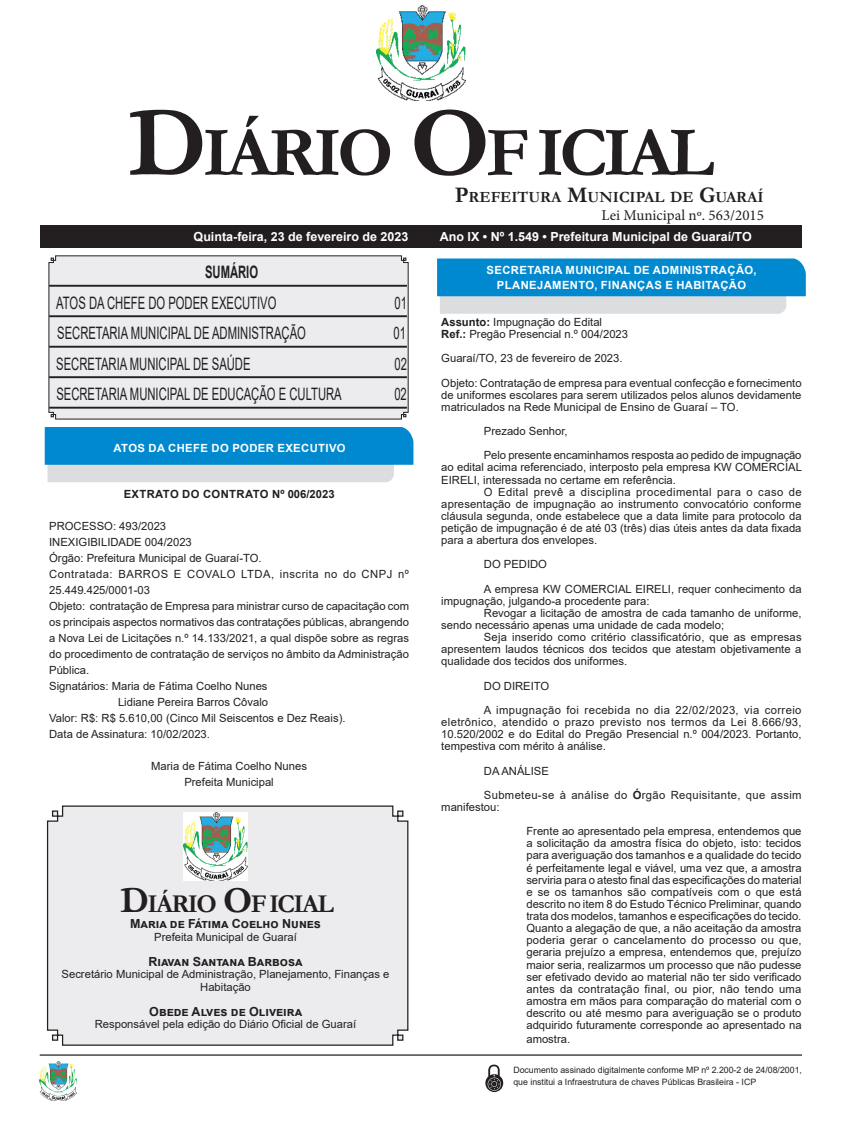
<style>
.page{position:relative;width:851px;height:1134px;background:#fff}
.page>*{position:absolute;margin:0;border:0;box-sizing:border-box;transform-origin:0 0}
.CORPO_DE_TEXTO{font:700 70.88px "Garamond";letter-spacing:-.06em;color:#231f20}
.CORPO_DE_TEXTO-2{font:700 25.88px "Garamond";letter-spacing:-.06em;color:#231f20}
.Nome_Secretário{font:17.12px "Arial";color:#231f20;scale:.66 1}
.Nome_Secretário-2{font:700 17.12px "Arial";color:#231f20;scale:.66 1}
.CORPO_DE_TEXTO-3{font:700 15.62px "Garamond";color:#231f20}
.t1{font:15px "Minion Pro";color:#231f20}
.t2{font:700 12.5px "Arial";color:#fff}
.Assinatura{font:700 12.5px "Arial";color:#231f20}
.CORPO_DE_TEXTO-4{font:11.25px/12.1px "Arial";color:#231f20;text-align:justify}
.EMENTA{font:11.25px/12.1px "Arial";color:#231f20;text-align:justify}
.SEM_PARAGRAFO{font:11.25px/16px "Arial";color:#231f20;text-align:justify}
.Assinatura-2{font:11.25px/12.5px "Arial";color:#231f20;text-align:center}
.Chancela2{font:700 11.25px/15px "Arial";letter-spacing:.035em;color:#fff;text-align:center}
.SEM_PARAGRAFO-2{font:11.25px/16px "Arial";letter-spacing:.04em;color:#231f20}
.CORPO_DE_TEXTO-5{font:11.25px/12.1px "Arial";letter-spacing:.03em;color:#231f20}
.TITULOS{font:700 11.25px "Arial";letter-spacing:.025em;color:#231f20}
.CORPO_DE_TEXTO-6{font:8.75px/12.5px "Arial";color:#231f20}
.s1{font-size:101.25px}
.s2{font-size:22.38px}
.s3{font-size:36.88px}
.s4{font-weight:700}
</style>
<div class="page">
<div style="left:40px;top:225px;width:761px;height:22px;background:#231f20"></div>
<svg style="left:45px;top:427px;width:368px;height:55px;background:#46a4d4"></svg>
<svg style="left:437px;top:258px;width:368px;height:56px;background:#49a5d5"></svg>
<hr style="left:40px;top:1054px;width:761px;height:2px;background:#231f20">
<img style="left:376px;top:5px;width:89px;height:95px">
<img style="left:40px;top:1061px;width:37px;height:39px">
<svg style="left:485px;top:1065px;width:18px;height:27px"></svg>
<div style="left:46px;top:805px;width:363px;height:241px;background:#ececee"></div>
<img style="left:183px;top:812px;width:64px;height:68px">
<svg style="left:48px;top:255px;width:360px;height:165px;background:#ddddde"></svg>
<p class="CORPO_DE_TEXTO" style="left:128px;top:105px;width:587px"><span class="s1">D</span>IÁRIO <span class="s1">O</span>F ICIAL</p>
<p class="CORPO_DE_TEXTO-3" style="left:455px;top:186px;width:310px"><span class="s2">P</span>REFEITURA <span class="s2">M</span>UNICIPAL DE <span class="s2">G</span>UARAÍ</p>
<p class="t1" style="left:601px;top:205px;width:164px">Lei Municipal nº. 563/2015</p>
<p class="t2" style="left:193px;top:228px;width:216px">Quinta-feira, 23 de fevereiro de 2023</p>
<p class="t2" style="left:439px;top:228px;width:313px">Ano IX • Nº 1.549 • Prefeitura Municipal de Guaraí/TO</p>
<p class="Nome_Secretário-2" style="left:205px;top:260px;width:82px">SUMÁRIO</p>
<p class="Nome_Secretário" style="left:56px;top:291px;width:335px">ATOS DA CHEFE DO PODER EXECUTIVO</p>
<p class="Nome_Secretário" style="left:394px;top:291px;width:20px">01</p>
<p class="Nome_Secretário" style="left:57px;top:321px;width:378px">SECRETARIA MUNICIPAL DE ADMINISTRAÇÃO</p>
<p class="Nome_Secretário" style="left:393px;top:321px;width:20px">01</p>
<p class="Nome_Secretário" style="left:56px;top:352px;width:296px">SECRETARIA MUNICIPAL DE SAÚDE</p>
<p class="Nome_Secretário" style="left:394px;top:352px;width:20px">02</p>
<p class="Nome_Secretário" style="left:56px;top:382px;width:434px">SECRETARIA MUNICIPAL DE EDUCAÇÃO E CULTURA</p>
<p class="Nome_Secretário" style="left:394px;top:382px;width:20px">02</p>
<p class="Chancela2" style="left:113px;top:440px;width:233px">ATOS DA CHEFE DO PODER EXECUTIVO</p>
<p class="TITULOS" style="left:124px;top:486px;width:212px">EXTRATO DO CONTRATO Nº 006/2023</p>
<p class="SEM_PARAGRAFO" style="left:49px;top:518px;width:118px">PROCESSO: 493/2023</p>
<p class="SEM_PARAGRAFO" style="left:49px;top:534px;width:144px">INEXIGIBILIDADE 004/2023</p>
<p class="SEM_PARAGRAFO" style="left:49px;top:550px;width:214px">Órgão: Prefeitura Municipal de Guaraí-TO.</p>
<p class="SEM_PARAGRAFO-2" style="left:49px;top:566px;width:361px">Contratada: BARROS E COVALO LTDA, inscrita no do CNPJ nº<br>25.449.425/0001-03</p>
<p class="SEM_PARAGRAFO" style="left:49px;top:598px;width:361px">Objeto: contratação de Empresa para ministrar curso de capacitação com os principais aspectos normativos das contratações públicas, abrangendo a Nova Lei de Licitações n.º 14.133/2021, a qual dispõe sobre as regras do procedimento de contratação de serviços no âmbito da Administração Pública.</p>
<p class="SEM_PARAGRAFO" style="left:49px;top:678px;width:220px">Signatários: Maria de Fátima Coelho Nunes</p>
<p class="SEM_PARAGRAFO" style="left:118px;top:694px;width:152px">Lidiane Pereira Barros Côvalo</p>
<p class="SEM_PARAGRAFO" style="left:49px;top:710px;width:298px">Valor: R$: R$ 5.610,00 (Cinco Mil Seiscentos e Dez Reais).</p>
<p class="SEM_PARAGRAFO" style="left:49px;top:726px;width:162px">Data de Assinatura: 10/02/2023.</p>
<p class="Assinatura-2" style="left:151px;top:760px;width:157px">Maria de Fátima Coelho Nunes</p>
<p class="Assinatura-2" style="left:184px;top:776px;width:91px">Prefeita Municipal</p>
<p class="CORPO_DE_TEXTO-2" style="left:120px;top:886px;width:215px"><span class="s3">D</span>IÁRIO <span class="s3">O</span>F ICIAL</p>
<p class="Assinatura" style="left:130px;top:915px;width:192px">Maria de Fátima Coelho Nunes</p>
<p class="Assinatura-2" style="left:154px;top:930px;width:144px">Prefeita Municipal de Guaraí</p>
<p class="Assinatura" style="left:148px;top:952px;width:156px">Riavan Santana Barbosa</p>
<p class="Assinatura-2" style="left:62px;top:968px;width:329px">Secretário Municipal de Administração, Planejamento, Finanças e<br>Habitação</p>
<p class="Assinatura" style="left:149px;top:1002px;width:154px">Obede Alves de Oliveira</p>
<p class="Assinatura-2" style="left:95px;top:1018px;width:263px">Responsável pela edição do Diário Oficial de Guaraí</p>
<p class="Chancela2" style="left:486px;top:263px;width:271px">SECRETARIA MUNICIPAL DE ADMINISTRAÇÃO,<br>PLANEJAMENTO, FINANÇAS E HABITAÇÃO</p>
<p class="SEM_PARAGRAFO" style="left:441px;top:314px;width:162px"><span class="s4">Assunto:</span> Impugnação do Edital</p>
<p class="SEM_PARAGRAFO" style="left:441px;top:326px;width:188px"><span class="s4">Ref.:</span> Pregão Presencial n.º 004/2023</p>
<p class="SEM_PARAGRAFO" style="left:441px;top:350px;width:183px">Guaraí/TO, 23 de fevereiro de 2023.</p>
<p class="SEM_PARAGRAFO" style="left:441px;top:376px;width:362px;line-height:12.1px">Objeto: Contratação de empresa para eventual confecção e fornecimento de uniformes escolares para serem utilizados pelos alunos devidamente matriculados na Rede Municipal de Ensino de Guaraí – TO.</p>
<p class="CORPO_DE_TEXTO-4" style="left:484px;top:425px;width:85px">Prezado Senhor,</p>
<p class="CORPO_DE_TEXTO-4" style="left:441px;top:449px;width:362px;text-indent:43px">Pelo presente encaminhamos resposta ao pedido de impugnação ao edital acima referenciado, interposto pela empresa KW COMERCIAL EIRELI, interessada no certame em referência.</p>
<p class="CORPO_DE_TEXTO-4" style="left:441px;top:486px;width:362px;text-indent:43px">O Edital prevê a disciplina procedimental para o caso de apresentação de impugnação ao instrumento convocatório conforme cláusula segunda, onde estabelece que a data limite para protocolo da petição de impugnação é de até 03 (três) dias úteis antes da data fixada para a abertura dos envelopes.</p>
<p class="CORPO_DE_TEXTO-4" style="left:484px;top:558px;width:65px">DO PEDIDO</p>
<p class="CORPO_DE_TEXTO-4" style="left:441px;top:583px;width:362px;text-indent:43px">A empresa KW COMERCIAL EIRELI, requer conhecimento da impugnação, julgando-a procedente para:</p>
<p class="CORPO_DE_TEXTO-4" style="left:441px;top:607px;width:361px;text-indent:43px">Revogar a licitação de amostra de cada tamanho de uniforme, sendo necessário apenas uma unidade de cada modelo;</p>
<p class="CORPO_DE_TEXTO-4" style="left:441px;top:631px;width:362px;text-indent:43px">Seja inserido como critério classificatório, que as empresas apresentem laudos técnicos dos tecidos que atestam objetivamente a qualidade dos tecidos dos uniformes.</p>
<p class="CORPO_DE_TEXTO-4" style="left:484px;top:680px;width:67px">DO DIREITO</p>
<p class="CORPO_DE_TEXTO-4" style="left:441px;top:704px;width:362px;text-indent:43px">A impugnação foi recebida no dia 22/02/2023, via correio eletrônico, atendido o prazo previsto nos termos da Lei 8.666/93, 10.520/2002 e do Edital do Pregão Presencial n.º 004/2023. Portanto, tempestiva com mérito à análise.</p>
<p class="CORPO_DE_TEXTO-4" style="left:484px;top:764px;width:67px">DA ANÁLISE</p>
<p class="CORPO_DE_TEXTO-5" style="left:441px;top:789px;width:362px;text-indent:43px">Submeteu-se à análise do <span class="s4">Ó</span>rgão Requisitante, que assim manifestou:</p>
<p class="EMENTA" style="left:526px;top:825px;width:277px">Frente ao apresentado pela empresa, entendemos que a solicitação da amostra física do objeto, isto: tecidos para averiguação dos tamanhos e a qualidade do tecido é perfeitamente legal e viável, uma vez que, a amostra serviria para o atesto final das especificações do material e se os tamanhos são compatíveis com o que está descrito no item 8 do Estudo Técnico Preliminar, quando trata dos modelos, tamanhos e especificações do tecido.</p>
<p class="EMENTA" style="left:526px;top:922px;width:276px">Quanto a alegação de que, a não aceitação da amostra poderia gerar o cancelamento do processo ou que, geraria prejuízo a empresa, entendemos que, prejuízo maior seria, realizarmos um processo que não pudesse ser efetivado devido ao material não ter sido verificado antes da contratação final, ou pior, não tendo uma amostra em mãos para comparação do material com o descrito ou até mesmo para averiguação se o produto adquirido futuramente corresponde ao apresentado na</p>
<p class="EMENTA" style="left:526px;top:1033px;width:45px">amostra.</p>
<p class="CORPO_DE_TEXTO-6" style="left:513px;top:1063px;width:290px">Documento assinado digitalmente conforme MP nº 2.200-2 de 24/08/2001, que institui a Infraestrutura de chaves Públicas Brasileira - ICP</p>
</div>
